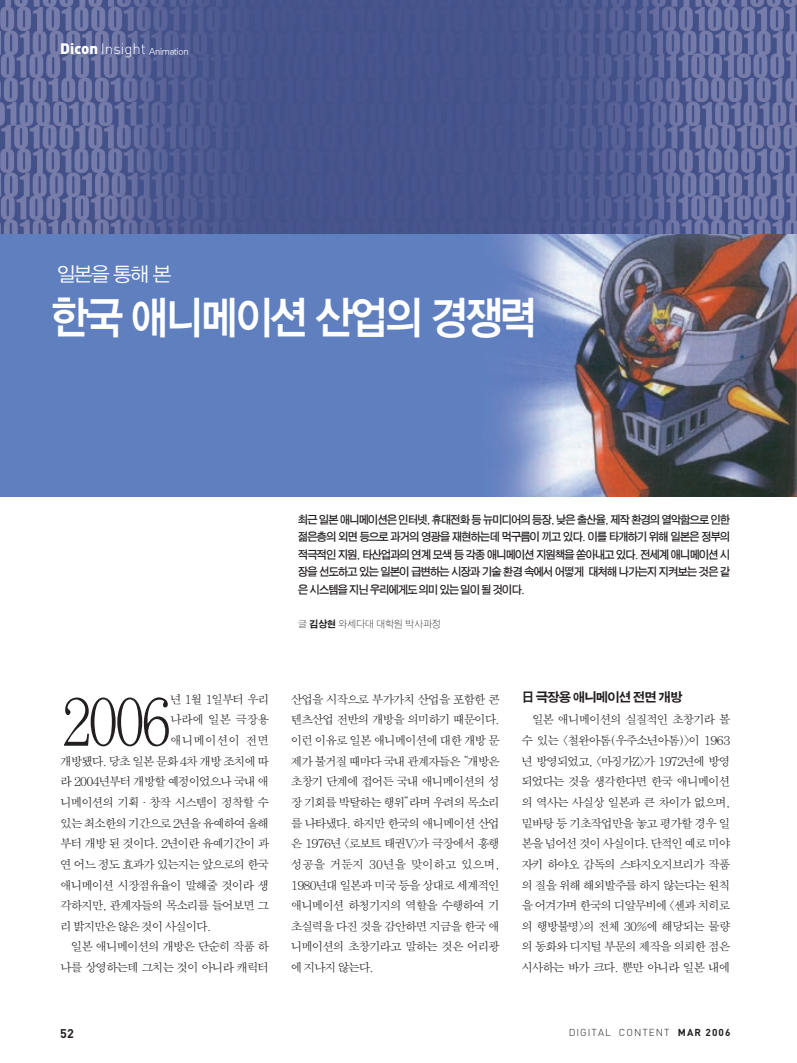
<style>
.page{position:relative;width:797px;height:1063px;background:#fff}
.page>*{position:absolute;margin:0;border:0;box-sizing:border-box;transform-origin:0 0}
.t1{font:63.38px "SM Amu";color:#231f20;scale:.8 1}
.t2{font:45px "YGO14";letter-spacing:-.14em;color:#fff;scale:.9 1}
.t3{font:20px "YGO12";color:#fff}
.t4{font:13.12px "SM Ago K";letter-spacing:-.125em;color:#231f20}
.t5{font:700 12.5px "DIN";color:#231f20}
.t6{font:11.88px/20.6px "SM Amu";letter-spacing:-.115em;color:#231f20;text-align:justify}
.t7{font:11.88px "SM Amu";letter-spacing:-.015em;color:#231f20}
.t8{font:11.25px/17.5px "SM Ago T";letter-spacing:-.125em;color:#231f20;text-align:justify;scale:.95 1}
.t9{font:300 10px "DIN";letter-spacing:.1em;color:#231f20}
.t10{font:10px "SM Ago SE";letter-spacing:-.065em;color:#231f20;scale:.95 1}
.t11{font:8.75px "SM Ago J";letter-spacing:-.1em;color:#fff;scale:.95 1}
.s1{font-family:"DIN";font-weight:900;font-size:15px}
.s2{font-family:"DIN";font-weight:300;font-size:15px}
.s3{font-family:"SM Ago K"}
.s4{font-weight:700}
</style>
<div class="page">
<img style="left:0;top:0;width:796px;height:235px">
<img style="left:0;top:235px;width:795px;height:261px">
<p class="t11" style="left:60px;top:47px;width:137px"><span class="s1">Dicon</span> <span class="s2">Insight</span> Animation</p>
<h3 class="t3" style="left:56px;top:264px;width:117px">일본을 통해 본</h3>
<h2 class="t2" style="left:50px;top:297px;width:545px">한국 애니메이션 산업의 경쟁력</h2>
<p class="t8" style="left:298px;top:511px;width:457px">최근 일본 애니메이션은 인터넷, 휴대전화 등 뉴미디어의 등장, 낮은 출산율, 제작 환경의 열악함으로 인한 젊은층의 외면 등으로 과거의 영광을 재현하는데 먹구름이 끼고 있다. 이를 타개하기 위해 일본은 정부의 적극적인 지원, 타산업과의 연계 모색 등 각종 애니메이션 지원책을 쏟아내고 있다. 전세계 애니메이션 시 장을 선도하고 있는 일본이 급변하는 시장과 기술 환경 속에서 어떻게 대처해 나가는지 지켜보는 것은 같 은 시스템을 지닌 우리에게도 의미 있는 일이 될 것이다.</p>
<p class="t10" style="left:298px;top:619px;width:152px">글 <span class="s3">김상현</span> 와세다대 대학원 박사과정</p>
<h1 class="t1" style="left:60px;top:693px;width:142px">2006</h1>
<p class="t6" style="left:170px;top:689px;width:101px">년 1월 1일부터 우리</p>
<p class="t6" style="left:170px;top:710px;width:101px">나라에 일본 극장용</p>
<p class="t7" style="left:170px;top:735px;width:101px">애니메이션이 전면</p>
<p class="t6" style="left:60px;top:751px;width:211px">개방됐다. 당초 일본 문화 4차 개방 조치에 따</p>
<p class="t6" style="left:60px;top:772px;width:211px">라 2004년부터 개방할 예정이었으나 국내 애</p>
<p class="t6" style="left:60px;top:792px;width:211px">니메이션의 기획·창작 시스템이 정착할 수</p>
<p class="t6" style="left:60px;top:813px;width:211px">있는 최소한의 기간으로 2년을 유예하여 올해</p>
<p class="t6" style="left:60px;top:834px;width:211px">부터 개방 된 것이다. 2년이란 유예기간이 과</p>
<p class="t6" style="left:60px;top:854px;width:211px">연 어느 정도 효과가 있는지는 앞으로의 한국</p>
<p class="t6" style="left:60px;top:875px;width:211px">애니메이션 시장점유율이 말해줄 것이라 생</p>
<p class="t6" style="left:60px;top:896px;width:211px">각하지만, 관계자들의 목소리를 들어보면 그</p>
<p class="t6" style="left:60px;top:916px;width:153px">리 밝지만은 않은 것이 사실이다.</p>
<p class="t6" style="left:71px;top:937px;width:200px">일본 애니메이션의 개방은 단순히 작품 하</p>
<p class="t6" style="left:60px;top:957px;width:211px">나를 상영하는데 그치는 것이 아니라 캐릭터</p>
<p class="t6" style="left:291px;top:689px;width:211px">산업을 시작으로 부가가치 산업을 포함한 콘 텐츠산업 전반의 개방을 의미하기 때문이다. 이런 이유로 일본 애니메이션에 대한 개방 문 제가 불거질 때마다 국내 관계자들은“개방은 초창기 단계에 접어든 국내 애니메이션의 성 장 기회를 박탈하는 행위”라며 우려의 목소리 를 나타냈다. 하지만 한국의 애니메이션 산업 은 1976년 &lt;로보트 태권V&gt;가 극장에서 흥행 성공을 거둔지 30년을 맞이하고 있으며, 1980년대 일본과 미국 등을 상대로 세계적인 애니메이션 하청기지의 역할을 수행하여 기 초실력을 다진 것을 감안하면 지금을 한국 애 니메이션의 초창기라고 말하는 것은 어리광 에 지나지 않는다.</p>
<p class="t4" style="left:521px;top:691px;width:163px">日 극장용 애니메이션 전면 개방</p>
<p class="t6" style="left:521px;top:710px;width:211px;text-indent:11px">일본 애니메이션의 실질적인 초창기라 볼 수 있는 &lt;철완아톰(우주소년아톰)&gt;이 1963 년 방영되었고, &lt;마징가Z&gt;가 1972년에 방영 되었다는 것을 생각한다면 한국 애니메이션 의 역사는 사실상 일본과 큰 차이가 없으며, 밑바탕 등 기초작업만을 놓고 평가할 경우 일 본을 넘어선 것이 사실이다. 단적인 예로 미야 자키 하야오 감독의 스타지오지브리가 작품 의 질을 위해 해외발주를 하지 않는다는 원칙 을 어겨가며 한국의 디알무비에 &lt;센과 치히로 의 행방불명&gt;의 전체 30%에 해당되는 물량 의 동화와 디지털 부문의 제작을 의뢰한 점은 시사하는 바가 크다. 뿐만 아니라 일본 내에</p>
<p class="t5" style="left:60px;top:1029px;width:15px">52</p>
<p class="t9" style="left:568px;top:1028px;width:163px">DIGITAL CONTENT <span class="s4">MAR 2006</span></p>
</div>
